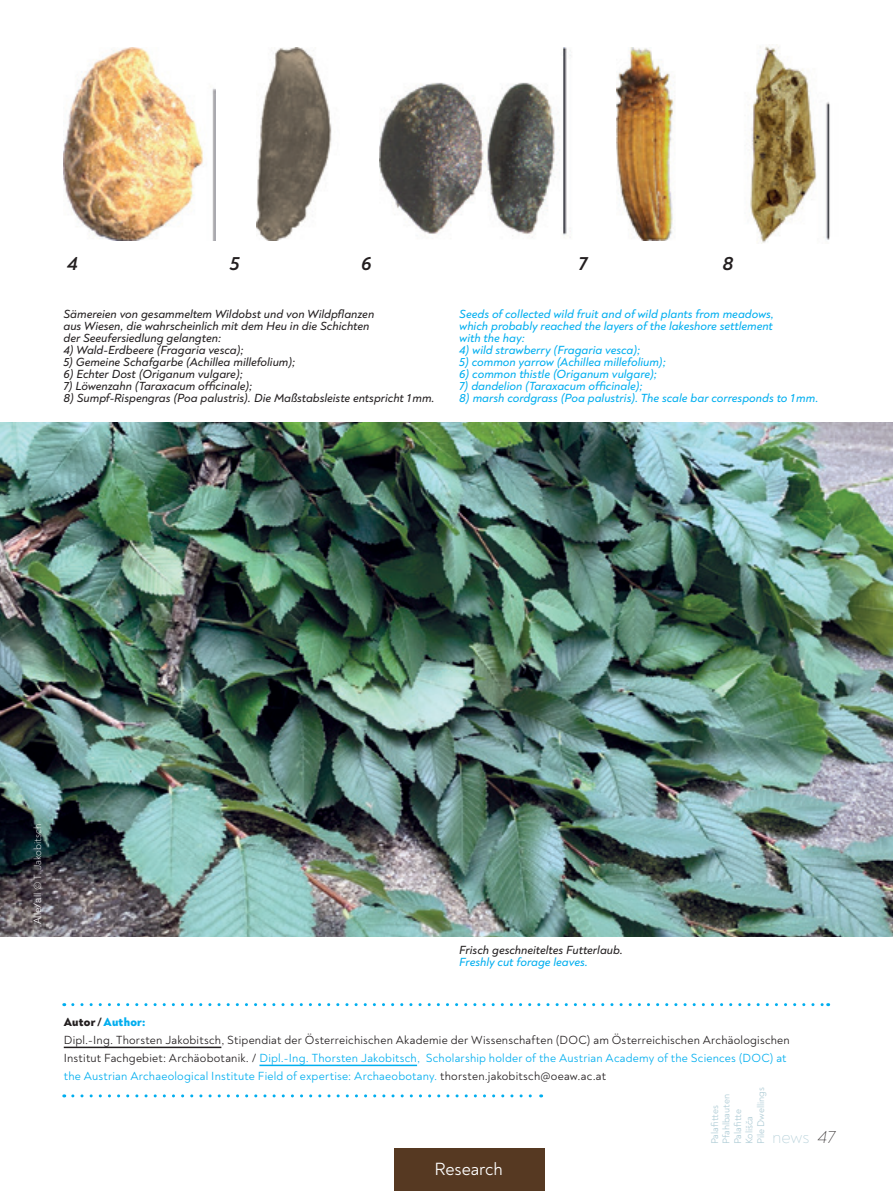
<style>
.page{position:relative;width:893px;height:1191px;background:#fff}
.page>*{position:absolute;margin:0;border:0;box-sizing:border-box;transform-origin:0 0}
.t1{font:italic 700 19.5px "Noah";color:#231f20}
.t2{font:18px "Noah";letter-spacing:-.005em;color:#fff}
.t3{font:200 18px "Noah";color:#afccd6}
.t4{font:italic 500 12px/12px "Noah";color:#231f20}
.t5{font:12px/18px "Noah";letter-spacing:.02em;color:#231f20}
.t6{font:italic 500 12px/12px "Noah";color:#00aeef;text-align:justify}
.t7{font:300 10.5px "Noah";color:#fff}
.t8{font:9.9px/11.6px "Noah";color:#afccd6}
.s1{font-family:"Akzidenz Grotesk Pro"}
.s2{font-weight:800}
.s3{font-weight:800;color:#00aeef}
.s4{color:#00aeef}
.s5{font-style:italic;color:#231f20}
</style>
<div class="page">
<div style="left:394px;top:1148px;width:150px;height:43px;background:#563922"></div>
<hr style="left:64px;top:1046px;width:157px;height:2px;background:#231f20">
<hr style="left:259px;top:1064px;width:158px;height:2px;background:#00aeef">
<svg style="left:73px;top:1003px;width:756px;height:3px"></svg>
<svg style="left:73px;top:1094px;width:469px;height:3px"></svg>
<img style="left:0;top:422px;width:893px;height:514px">
<img style="left:63px;top:48px;width:152px;height:192px">
<img style="left:256px;top:48px;width:76px;height:192px">
<img style="left:380px;top:48px;width:191px;height:190px">
<img style="left:616px;top:48px;width:59px;height:192px">
<img style="left:750px;top:46px;width:80px;height:197px">
<h1 class="t1" style="left:67px;top:251px;width:12px">4</h1>
<h1 class="t1" style="left:230px;top:251px;width:11px">5</h1>
<h1 class="t1" style="left:361px;top:251px;width:12px">6</h1>
<h1 class="t1" style="left:578px;top:251px;width:10px">7</h1>
<h1 class="t1" style="left:722px;top:251px;width:13px">8</h1>
<p class="t4" style="left:63px;top:308px;width:312px">Sämereien von gesammeltem Wildobst und von Wildpflanzen aus Wiesen, die wahrscheinlich mit dem Heu in die Schichten der Seeufersiedlung gelangten:</p>
<p class="t4" style="left:63px;top:344px;width:182px">4) Wald-Erdbeere (Fragaria vesca);</p>
<p class="t4" style="left:63px;top:356px;width:233px">5) Gemeine Schafgarbe (Achillea millefolium);</p>
<p class="t4" style="left:63px;top:368px;width:181px">6) Echter Dost (Origanum vulgare);</p>
<p class="t4" style="left:63px;top:380px;width:190px">7) Löwenzahn (Taraxacum officinale);</p>
<p class="t4" style="left:63px;top:392px;width:373px">8) Sumpf-Rispengras (Poa palustris). Die Maßstabsleiste entspricht 1mm.</p>
<p class="t6" style="left:459px;top:308px;width:316px">Seeds of collected wild fruit and of wild plants from meadows, which probably reached the layers of the lakeshore settlement with the hay:</p>
<p class="t6" style="left:459px;top:344px;width:183px">4) wild strawberry (Fragaria vesca);</p>
<p class="t6" style="left:459px;top:356px;width:208px">5) common yarrow (Achillea millefolium);</p>
<p class="t6" style="left:459px;top:368px;width:199px">6) common thistle (Origanum vulgare);</p>
<p class="t6" style="left:459px;top:380px;width:185px">7) dandelion (Taraxacum officinale);</p>
<p class="t6" style="left:459px;top:392px;width:361px">8) marsh cordgrass (Poa palustris). The scale bar corresponds to 1mm.</p>
<p class="t7" style="left:31px;top:924px;width:102px;rotate:-90deg"><span class="s1">Alle/all</span> © T. Jakobitsch</p>
<p class="t4" style="left:459px;top:944px;width:165px">Frisch geschneiteltes Futterlaub.</p>
<p class="t6" style="left:459px;top:956px;width:130px">Freshly cut forage leaves.</p>
<p class="t5" style="left:64px;top:1013px;width:727px"><span class="s2">Autor /</span><span class="s3">Author:<br></span>Dipl.-Ing. Thorsten Jakobitsch, Stipendiat der Österreichischen Akademie der Wissenschaften (DOC) am Österreichischen Archäologischen Institut Fachgebiet: Archäobotanik. / <span class="s4">Dipl.-Ing. Thorsten Jakobitsch, Scholarship holder of the Austrian Academy of the Sciences (DOC) at the Austrian Archaeological Institute Field of expertise: Archaeobotany.</span> thorsten.jakobitsch@oeaw.ac.at</p>
<h2 class="t2" style="left:435px;top:1158px;width:70px">Research</h2>
<p class="t8" style="left:709px;top:1144px;width:59px;rotate:-90deg">Palafittes<br>Pfahlbauten<br>Palafitte<br>Kolišča<br>Pile Dwellings</p>
<h2 class="t3" style="left:772px;top:1126px;width:64px">news <span class="s5">47</span></h2>
</div>
